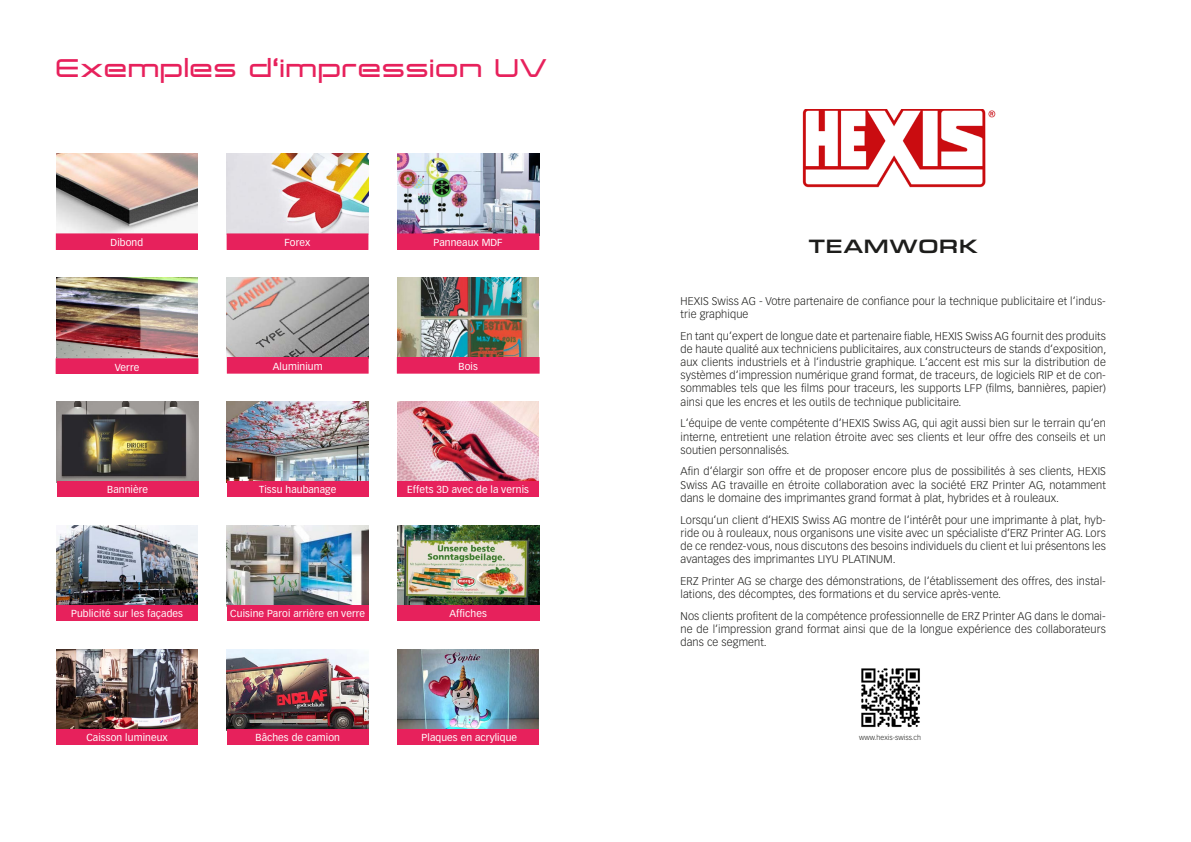
<style>
.page{position:relative;width:1191px;height:842px;background:#fff}
.page>*{position:absolute;margin:0;border:0;box-sizing:border-box;transform-origin:0 0}
.t1{font:700 25px "Expansiva";letter-spacing:.01em;color:#e7215c}
.t2{font:500 20px "Eurostile Ext";letter-spacing:.01em;color:#1d1d1b}
.t3{font:300 11px/13.2px "Vectora LT Pro";letter-spacing:.01em;color:#1d1d1b;text-align:justify}
.t4{font:10px "Vectora LT Pro";letter-spacing:.01em;color:#fff}
.t5{font:300 7px "Vectora LT Pro";letter-spacing:.01em;color:#1d1d1b}
</style>
<div class="page">
<img style="left:56px;top:153px;width:141px;height:80px">
<img style="left:227px;top:153px;width:142px;height:82px">
<img style="left:397px;top:154px;width:142px;height:79px">
<div style="left:56px;top:234px;width:141px;height:15px;background:#e7215c"></div>
<div style="left:56px;top:233px;width:142px;height:17px;border:1px solid #e7215c"></div>
<div style="left:227px;top:234px;width:141px;height:15px;background:#e7215c"></div>
<div style="left:227px;top:233px;width:141px;height:17px;border:1px solid #e7215c"></div>
<div style="left:397px;top:234px;width:142px;height:15px;background:#e7215c"></div>
<div style="left:397px;top:233px;width:142px;height:17px;border:1px solid #e7215c"></div>
<img style="left:56px;top:278px;width:142px;height:80px">
<div style="left:56px;top:359px;width:142px;height:14px;background:#e7215c"></div>
<div style="left:56px;top:358px;width:142px;height:16px;border:1px solid #e7215c"></div>
<img style="left:227px;top:278px;width:141px;height:79px">
<div style="left:227px;top:358px;width:141px;height:15px;background:#e7215c"></div>
<div style="left:227px;top:357px;width:142px;height:17px;border:1px solid #e7215c"></div>
<img style="left:397px;top:278px;width:142px;height:79px">
<div style="left:397px;top:358px;width:142px;height:15px;background:#e7215c"></div>
<div style="left:397px;top:357px;width:142px;height:17px;border:1px solid #e7215c"></div>
<img style="left:57px;top:401px;width:141px;height:80px">
<div style="left:57px;top:481px;width:141px;height:16px;background:#e7215c"></div>
<img style="left:227px;top:401px;width:141px;height:80px">
<div style="left:227px;top:481px;width:142px;height:16px;background:#e7215c"></div>
<img style="left:397px;top:401px;width:142px;height:80px">
<div style="left:397px;top:481px;width:142px;height:16px;background:#e7215c"></div>
<img style="left:56px;top:525px;width:142px;height:80px">
<div style="left:56px;top:605px;width:142px;height:15px;background:#e7215c"></div>
<img style="left:227px;top:525px;width:141px;height:80px">
<div style="left:227px;top:605px;width:142px;height:15px;background:#e7215c"></div>
<img style="left:397px;top:525px;width:142px;height:80px">
<div style="left:397px;top:605px;width:142px;height:15px;background:#e7215c"></div>
<img style="left:56px;top:649px;width:142px;height:80px">
<div style="left:56px;top:729px;width:142px;height:16px;background:#e7215c"></div>
<img style="left:227px;top:649px;width:142px;height:80px">
<div style="left:227px;top:729px;width:142px;height:16px;background:#e7215c"></div>
<img style="left:397px;top:649px;width:142px;height:80px">
<div style="left:397px;top:729px;width:142px;height:16px;background:#e7215c"></div>
<img style="left:861px;top:668px;width:59px;height:60px">
<img style="left:802px;top:110px;width:193px;height:78px">
<h1 class="t1" style="left:57px;top:52px;width:493px">Exemples d‘impression UV</h1>
<p class="t4" style="left:111px;top:237px;width:34px">Dibond</p>
<p class="t4" style="left:284px;top:237px;width:27px">Forex</p>
<p class="t4" style="left:433px;top:237px;width:71px">Panneaux MDF</p>
<p class="t4" style="left:115px;top:362px;width:26px">Verre</p>
<p class="t4" style="left:273px;top:360px;width:51px">Aluminium</p>
<p class="t4" style="left:458px;top:360px;width:21px">Bois</p>
<p class="t4" style="left:107px;top:483px;width:42px">Bannière</p>
<p class="t4" style="left:259px;top:483px;width:79px">Tissu haubanage</p>
<p class="t4" style="left:407px;top:483px;width:123px">Effets 3D avec de la vernis</p>
<p class="t4" style="left:71px;top:607px;width:113px">Publicité sur les façades</p>
<p class="t4" style="left:230px;top:607px;width:136px">Cuisine Paroi arrière en verre</p>
<p class="t4" style="left:449px;top:607px;width:39px">Affiches</p>
<p class="t4" style="left:86px;top:731px;width:83px">Caisson lumineux</p>
<p class="t4" style="left:255px;top:731px;width:86px">Bâches de camion</p>
<p class="t4" style="left:421px;top:731px;width:97px">Plaques en acrylique</p>
<h2 class="t2" style="left:809px;top:232px;width:170px">TEAMWORK</h2>
<p class="t3" style="left:680px;top:294px;width:427px">HEXIS Swiss AG - Votre partenaire de confiance pour la technique publicitaire et l‘indus&shy;trie graphique</p>
<p class="t3" style="left:680px;top:329px;width:427px">En tant qu‘expert de longue date et partenaire fiable, HEXIS Swiss AG fournit des produits de haute qualité aux techniciens publicitaires, aux constructeurs de stands d‘exposition, aux clients industriels et à l‘industrie graphique. L‘accent est mis sur la distribution de systèmes d‘impression numérique grand format, de traceurs, de logiciels RIP et de con&shy;sommables tels que les films pour traceurs, les supports LFP (films, bannières, papier) ainsi que les encres et les outils de technique publicitaire.</p>
<p class="t3" style="left:680px;top:417px;width:427px">L‘équipe de vente compétente d‘HEXIS Swiss AG, qui agit aussi bien sur le terrain qu‘en interne, entretient une relation étroite avec ses clients et leur offre des conseils et un soutien personnalisés.</p>
<p class="t3" style="left:680px;top:465px;width:427px">Afin d‘élargir son offre et de proposer encore plus de possibilités à ses clients, HEXIS Swiss AG travaille en étroite collaboration avec la société ERZ Printer AG, notamment dans le domaine des imprimantes grand format à plat, hybrides et à rouleaux.</p>
<p class="t3" style="left:680px;top:513px;width:427px">Lorsqu‘un client d‘HEXIS Swiss AG montre de l‘intérêt pour une imprimante à plat, hyb&shy;ride ou à rouleaux, nous organisons une visite avec un spécialiste d‘ERZ Printer AG. Lors de ce rendez-vous, nous discutons des besoins individuels du client et lui présentons les avantages des imprimantes LIYU PLATINUM.</p>
<p class="t3" style="left:680px;top:574px;width:427px">ERZ Printer AG se charge des démonstrations, de l‘établissement des offres, des instal&shy;lations, des décomptes, des formations et du service après-vente.</p>
<p class="t3" style="left:680px;top:609px;width:427px">Nos clients profitent de la compétence professionnelle de ERZ Printer AG dans le domai&shy;ne de l‘impression grand format ainsi que de la longue expérience des collaborateurs dans ce segment.</p>
<p class="t5" style="left:859px;top:733px;width:63px">www.hexis-swiss.ch</p>
</div>
